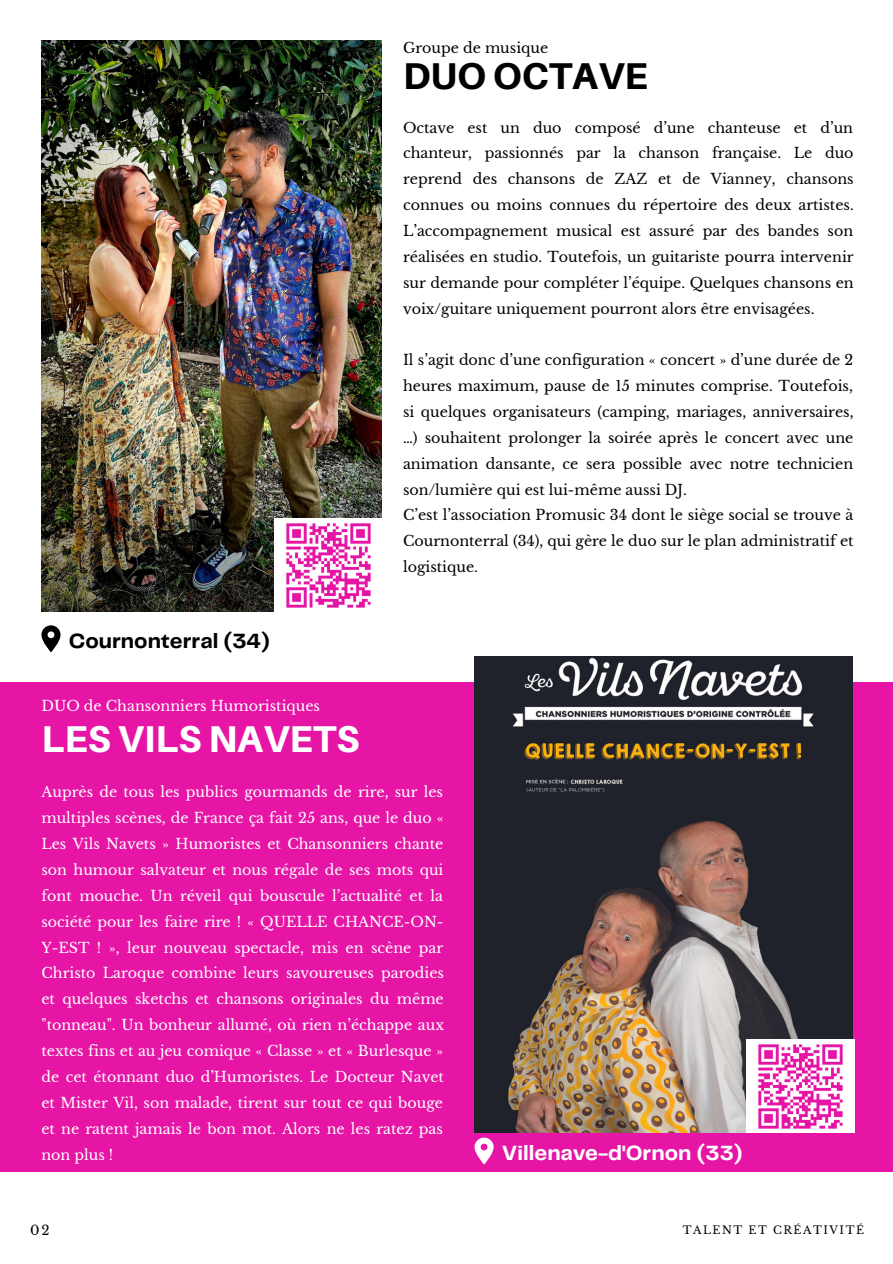
<style>
.page{position:relative;width:893px;height:1264px;background:#fff}
.page>*{position:absolute;margin:0;border:0;box-sizing:border-box;transform-origin:0 0}
.t1{font:800 37.35px "Aileron";color:#fff}
.t2{font:800 37.35px "Aileron";color:#000}
.t3{font:700 21.3px "Telegraf";color:#fff}
.t4{font:700 21.3px "Telegraf";color:#000}
.t5{font:14.25px/25.8px "Libre Baskerville";color:#000;text-align:justify}
.t6{font:14.25px/25.8px "Libre Baskerville";color:#fff;text-align:justify}
.t7{font:13.2px "Libre Baskerville";color:#000}
.t8{font:10.95px "Libre Baskerville";letter-spacing:.14em;color:#000}
</style>
<div class="page">
<div style="left:0;top:683px;width:892px;height:487px;background:#e615a6"></div>
<img style="left:41px;top:41px;width:340px;height:571px">
<img style="left:474px;top:657px;width:378px;height:475px">
<svg style="left:41px;top:625px;width:20px;height:27px"></svg>
<img style="left:274px;top:519px;width:107px;height:93px">
<img style="left:746px;top:1039px;width:108px;height:93px">
<svg style="left:474px;top:1137px;width:19px;height:27px"></svg>
<p class="t5" style="left:403px;top:35px;width:147px">Groupe de musique</p>
<p class="t2" style="left:403px;top:53px;width:246px">DUO OCTAVE</p>
<p class="t4" style="left:69px;top:632px;width:202px">Cournonterral (34)</p>
<p class="t6" style="left:41px;top:693px;width:280px">DUO de Chansonniers Humoristiques</p>
<p class="t1" style="left:41px;top:715px;width:319px">LES VILS NAVETS</p>
<p class="t5" style="left:403px;top:115px;width:452px">Octave est un duo composé d’une chanteuse et d’un chanteur, passionnés par la chanson française. Le duo reprend des chansons de ZAZ et de Vianney, chansons connues ou moins connues du répertoire des deux artistes.<br>L’accompagnement musical est assuré par des bandes son réalisées en studio. Toutefois, un guitariste pourra intervenir sur demande pour compléter l’équipe. Quelques chansons en voix/guitare uniquement pourront alors être envisagées.</p>
<p class="t5" style="left:403px;top:347px;width:452px">Il s’agit donc d’une configuration « concert » d’une durée de 2 heures maximum, pause de 15 minutes comprise. Toutefois, si quelques organisateurs (camping, mariages, anniversaires, …) souhaitent prolonger la soirée après le concert avec une animation dansante, ce sera possible avec notre technicien son/lumière qui est lui-même aussi DJ.</p>
<p class="t5" style="left:403px;top:502px;width:452px">C’est l’association Promusic 34 dont le siège social se trouve à Cournonterral (34), qui gère le duo sur le plan administratif et logistique.</p>
<p class="t6" style="left:41px;top:779px;width:404px">Auprès de tous les publics gourmands de rire, sur les multiples scènes, de France ça fait 25 ans, que le duo « Les Vils Navets » Humoristes et Chansonniers chante son humour salvateur et nous régale de ses mots qui font mouche. Un réveil qui bouscule l’actualité et la société pour les faire rire ! « QUELLE CHANCE-ON-Y-EST ! », leur nouveau spectacle, mis en scène par Christo Laroque combine leurs savoureuses parodies et quelques sketchs et chansons originales du même "tonneau". Un bonheur allumé, où rien n’échappe aux textes fins et au jeu comique « Classe » et « Burlesque » de cet étonnant duo d’Humoristes. Le Docteur Navet et Mister Vil, son malade, tirent sur tout ce qui bouge et ne ratent jamais le bon mot. Alors ne les ratez pas non plus !</p>
<p class="t3" style="left:502px;top:1144px;width:242px">Villenave-d'Ornon (33)</p>
<p class="t7" style="left:30px;top:1222px;width:21px">02</p>
<p class="t8" style="left:682px;top:1223px;width:183px">TALENT ET CRÉATIVITÉ</p>
</div>
